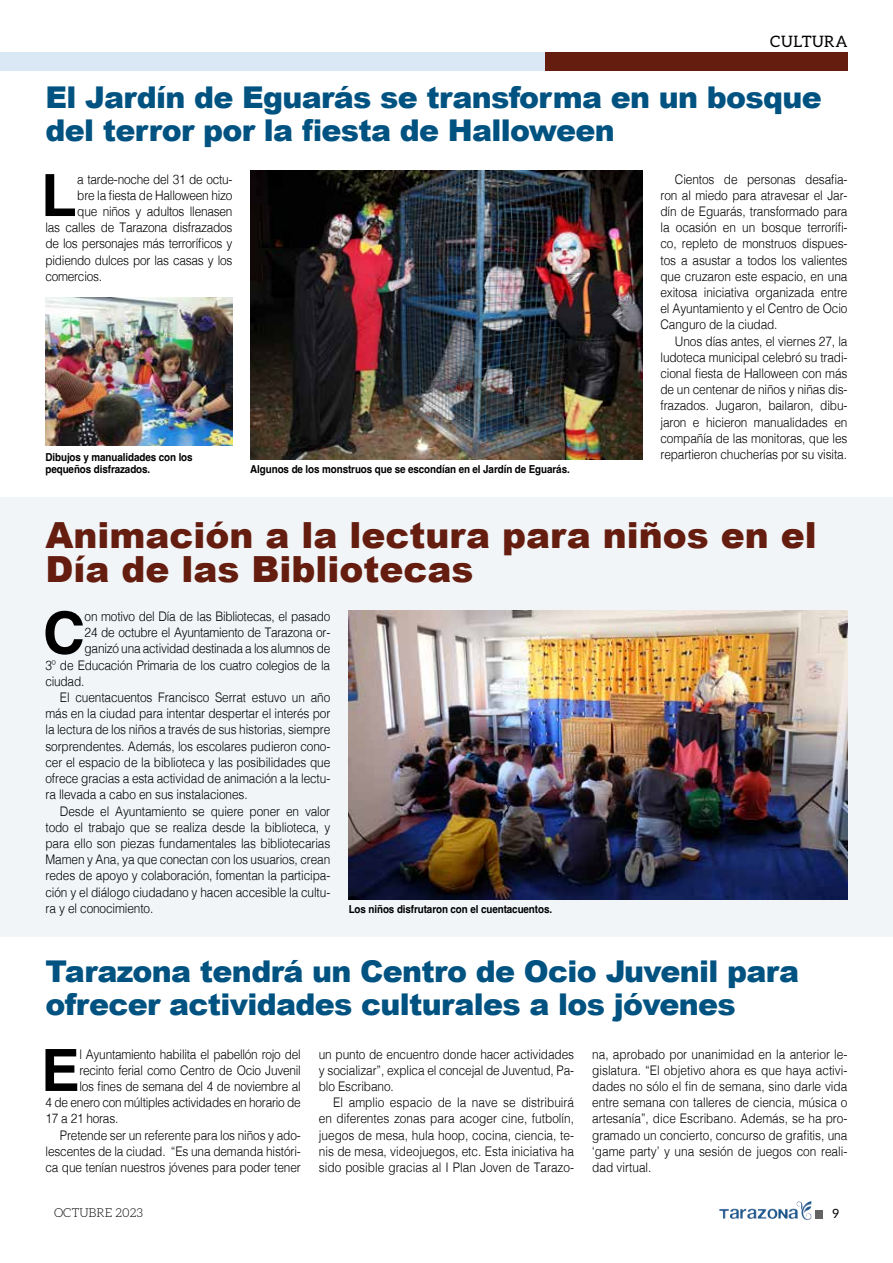
<style>
.page{position:relative;width:893px;height:1263px;background:#fff}
.page>*{position:absolute;margin:0;border:0;box-sizing:border-box;transform-origin:0 0}
.t1{font:700 58.2px "Helvetica";color:#000}
.t2{font:900 36px/34.5px "Arial";color:#641d0e}
.t3{font:900 30px/33px "Arial";letter-spacing:-.02em;color:#005281}
.t4{font:15.75px "Aleo";letter-spacing:.03em;color:#000}
.t5{font:300 13.2px/16.2px "Helvetica";letter-spacing:-.01em;color:#000;text-align:justify;scale:.9 1}
.t6{font:12.75px "Aleo";color:#000}
.t7{font:300 12.3px "Aleo";color:#000}
.t8{font:700 10.95px/12px "Helvetica";letter-spacing:-.01em;color:#000;scale:.9 1}
</style>
<div class="page">
<div style="left:815px;top:1210px;width:8px;height:9px;background:#646363"></div>
<svg style="left:803px;top:1201px;width:8px;height:6px"></svg>
<div style="left:0;top:497px;width:893px;height:439px;background:#f1f5f8"></div>
<img style="left:250px;top:171px;width:392px;height:288px">
<img style="left:45px;top:298px;width:187px;height:148px">
<img style="left:349px;top:611px;width:498px;height:288px">
<div style="left:545px;top:52px;width:302px;height:18px;background:#641d0e"></div>
<div style="left:0;top:52px;width:545px;height:18px;background:#dae8f6"></div>
<p class="t4" style="left:770px;top:32px;width:79px">CULTURA</p>
<h3 class="t3" style="left:45px;top:80px;width:778px">El Jardín de Eguarás se transforma en un bosque del terror por la fiesta de Halloween</h3>
<h1 class="t1" style="left:41px;top:160px;width:37px">L</h1>
<p class="t5" style="left:77px;top:170px;width:174px">a tarde-noche del 31 de octu-</p>
<p class="t5" style="left:77px;top:186px;width:174px">bre la fiesta de Halloween hizo</p>
<p class="t5" style="left:77px;top:202px;width:174px">que niños y adultos llenasen</p>
<p class="t5" style="left:45px;top:218px;width:209px">las calles de Tarazona disfrazados</p>
<p class="t5" style="left:45px;top:235px;width:209px">de los personajes más terroríficos y</p>
<p class="t5" style="left:45px;top:251px;width:209px">pidiendo dulces por las casas y los</p>
<p class="t5" style="left:45px;top:267px;width:64px">comercios.</p>
<p class="t8" style="left:45px;top:453px;width:165px">Dibujos y manualidades con los pequeños disfrazados.</p>
<p class="t8" style="left:250px;top:465px;width:356px">Algunos de los monstruos que se escondían en el Jardín de Eguarás.</p>
<p class="t5" style="left:660px;top:170px;width:209px;text-indent:14px">Cientos de personas desafia&shy;ron al miedo para atravesar el Jar&shy;dín de Eguarás, transformado para la ocasión en un bosque terrorífi&shy;co, repleto de monstruos dispues&shy;tos a asustar a todos los valientes que cruzaron este espacio, en una exitosa iniciativa organizada entre el Ayuntamiento y el Centro de Ocio Canguro de la ciudad.</p>
<p class="t5" style="left:660px;top:332px;width:209px;text-indent:14px">Unos días antes, el viernes 27, la ludoteca municipal celebró su tradi&shy;cional fiesta de Halloween con más de un centenar de niños y niñas dis&shy;frazados. Jugaron, bailaron, dibu&shy;jaron e hicieron manualidades en compañía de las monitoras, que les repartieron chucherías por su visita.</p>
<h2 class="t2" style="left:45px;top:516px;width:773px">Animación a la lectura para niños en el<br>Día de las Bibliotecas</h2>
<h1 class="t1" style="left:43px;top:597px;width:44px">C</h1>
<p class="t5" style="left:85px;top:607px;width:274px">on motivo del Día de las Bibliotecas, el pasado</p>
<p class="t5" style="left:85px;top:623px;width:274px">24 de octubre el Ayuntamiento de Tarazona or-</p>
<p class="t5" style="left:85px;top:640px;width:274px">ganizó una actividad destinada a los alumnos de</p>
<p class="t5" style="left:45px;top:656px;width:318px">3º de Educación Primaria de los cuatro colegios de la</p>
<p class="t5" style="left:45px;top:672px;width:45px">ciudad.</p>
<p class="t5" style="left:60px;top:688px;width:302px">El cuentacuentos Francisco Serrat estuvo un año</p>
<p class="t5" style="left:45px;top:704px;width:318px">más en la ciudad para intentar despertar el interés por</p>
<p class="t5" style="left:45px;top:721px;width:318px">la lectura de los niños a través de sus historias, siempre</p>
<p class="t5" style="left:45px;top:737px;width:318px">sorprendentes. Además, los escolares pudieron cono-</p>
<p class="t5" style="left:45px;top:753px;width:318px">cer el espacio de la biblioteca y las posibilidades que</p>
<p class="t5" style="left:45px;top:769px;width:318px">ofrece gracias a esta actividad de animación a la lectu-</p>
<p class="t5" style="left:45px;top:785px;width:226px">ra llevada a cabo en sus instalaciones.</p>
<p class="t5" style="left:60px;top:802px;width:302px">Desde el Ayuntamiento se quiere poner en valor</p>
<p class="t5" style="left:45px;top:818px;width:318px">todo el trabajo que se realiza desde la biblioteca, y</p>
<p class="t5" style="left:45px;top:834px;width:318px">para ello son piezas fundamentales las bibliotecarias</p>
<p class="t5" style="left:45px;top:850px;width:318px">Mamen y Ana, ya que conectan con los usuarios, crean</p>
<p class="t5" style="left:45px;top:866px;width:318px">redes de apoyo y colaboración, fomentan la participa-</p>
<p class="t5" style="left:45px;top:883px;width:318px">ción y el diálogo ciudadano y hacen accesible la cultu-</p>
<p class="t5" style="left:45px;top:899px;width:121px">ra y el conocimiento.</p>
<p class="t8" style="left:349px;top:904px;width:228px">Los niños disfrutaron con el cuentacuentos.</p>
<h3 class="t3" style="left:45px;top:953px;width:755px">Tarazona tendrá un Centro de Ocio Juvenil para ofrecer actividades culturales a los jóvenes</h3>
<h1 class="t1" style="left:41px;top:1035px;width:40px">E</h1>
<p class="t5" style="left:79px;top:1045px;width:248px">l Ayuntamiento habilita el pabellón rojo del</p>
<p class="t5" style="left:79px;top:1061px;width:248px">recinto ferial como Centro de Ocio Juvenil</p>
<p class="t5" style="left:79px;top:1077px;width:248px">los fines de semana del 4 de noviembre al</p>
<p class="t5" style="left:45px;top:1093px;width:285px">4 de enero con múltiples actividades en horario de</p>
<p class="t5" style="left:45px;top:1109px;width:82px">17 a 21 horas.</p>
<p class="t5" style="left:60px;top:1126px;width:269px">Pretende ser un referente para los niños y ado-</p>
<p class="t5" style="left:45px;top:1142px;width:285px">lescentes de la ciudad. “Es una demanda históri-</p>
<p class="t5" style="left:45px;top:1158px;width:285px">ca que tenían nuestros jóvenes para poder tener</p>
<p class="t5" style="left:319px;top:1045px;width:285px">un punto de encuentro donde hacer actividades y socializar”, explica el concejal de Juventud, Pa&shy;blo Escribano.</p>
<p class="t5" style="left:319px;top:1093px;width:285px;text-indent:14px">El amplio espacio de la nave se distribuirá en diferentes zonas para acoger cine, futbolín, juegos de mesa, hula hoop, cocina, ciencia, te&shy;nis de mesa, videojuegos, etc. Esta iniciativa ha sido posible gracias al I Plan Joven de Tarazo-</p>
<p class="t5" style="left:592px;top:1045px;width:285px">na, aprobado por unanimidad en la anterior le&shy;gislatura. “El objetivo ahora es que haya activi&shy;dades no sólo el fin de semana, sino darle vida entre semana con talleres de ciencia, música o artesanía”, dice Escribano. Además, se ha pro&shy;gramado un concierto, concurso de grafitis, una ‘game party’ y una sesión de juegos con reali&shy;dad virtual.</p>
<p class="t7" style="left:54px;top:1205px;width:91px">OCTUBRE 2023</p>
<p class="t6" style="left:832px;top:1207px;width:8px">9</p>
</div>
